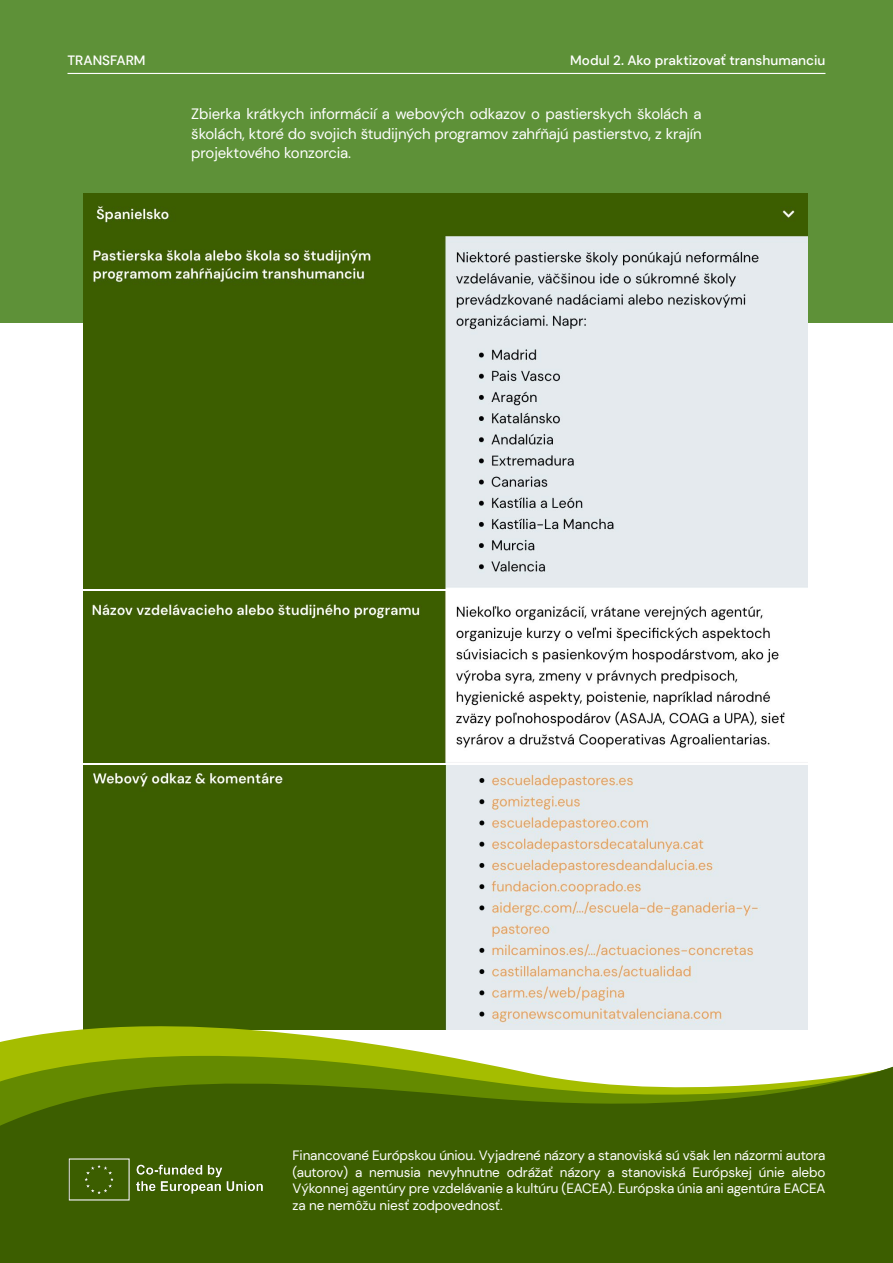
<style>
.page{position:relative;width:893px;height:1263px;background:#fff}
.page>*{position:absolute;margin:0;border:0;box-sizing:border-box;transform-origin:0 0}
.t1{font:15px/19.5px "DM Sans";letter-spacing:-.01em;color:#fff;text-align:justify}
.t2{font:13.5px/16.5px "DM Sans";letter-spacing:-.01em;color:#fff;text-align:justify}
.t3{font:500 13.5px "DM Sans";color:#fff}
</style>
<div class="page">
<div style="left:0;top:0;width:893px;height:322px;background:#5e9138"></div>
<hr style="left:68px;top:73px;width:757px;height:1px;background:#fff">
<img style="left:84px;top:194px;width:723px;height:394px">
<img style="left:84px;top:765px;width:723px;height:227px">
<svg style="left:0;top:992px;width:808px;height:63px"></svg>
<svg style="left:0;top:1055px;width:459px;height:4px;background:#9ab405"></svg>
<svg style="left:0;top:1059px;width:893px;height:204px;background:#4d6d0c"></svg>
<img style="left:68px;top:1157px;width:210px;height:44px">
<img style="left:84px;top:591px;width:701px;height:171px">
<p class="t3" style="left:68px;top:52px;width:80px">TRANSFARM</p>
<p class="t3" style="left:570px;top:52px;width:257px">Modul 2. Ako praktizovať transhumanciu</p>
<p class="t1" style="left:191px;top:104px;width:512px">Zbierka krátkych informácií a webových odkazov o pastierskych školách a školách, ktoré do svojich študijných programov zahŕňajú pastierstvo, z krajín projektového konzorcia.</p>
<p class="t2" style="left:292px;top:1147px;width:534px">Financované Európskou úniou. Vyjadrené názory a stanoviská sú však len názormi autora (autorov) a nemusia nevyhnutne odrážať názory a stanoviská Európskej únie alebo Výkonnej agentúry pre vzdelávanie a kultúru (EACEA). Európska únia ani agentúra EACEA za ne nemôžu niesť zodpovednosť.</p>
</div>
